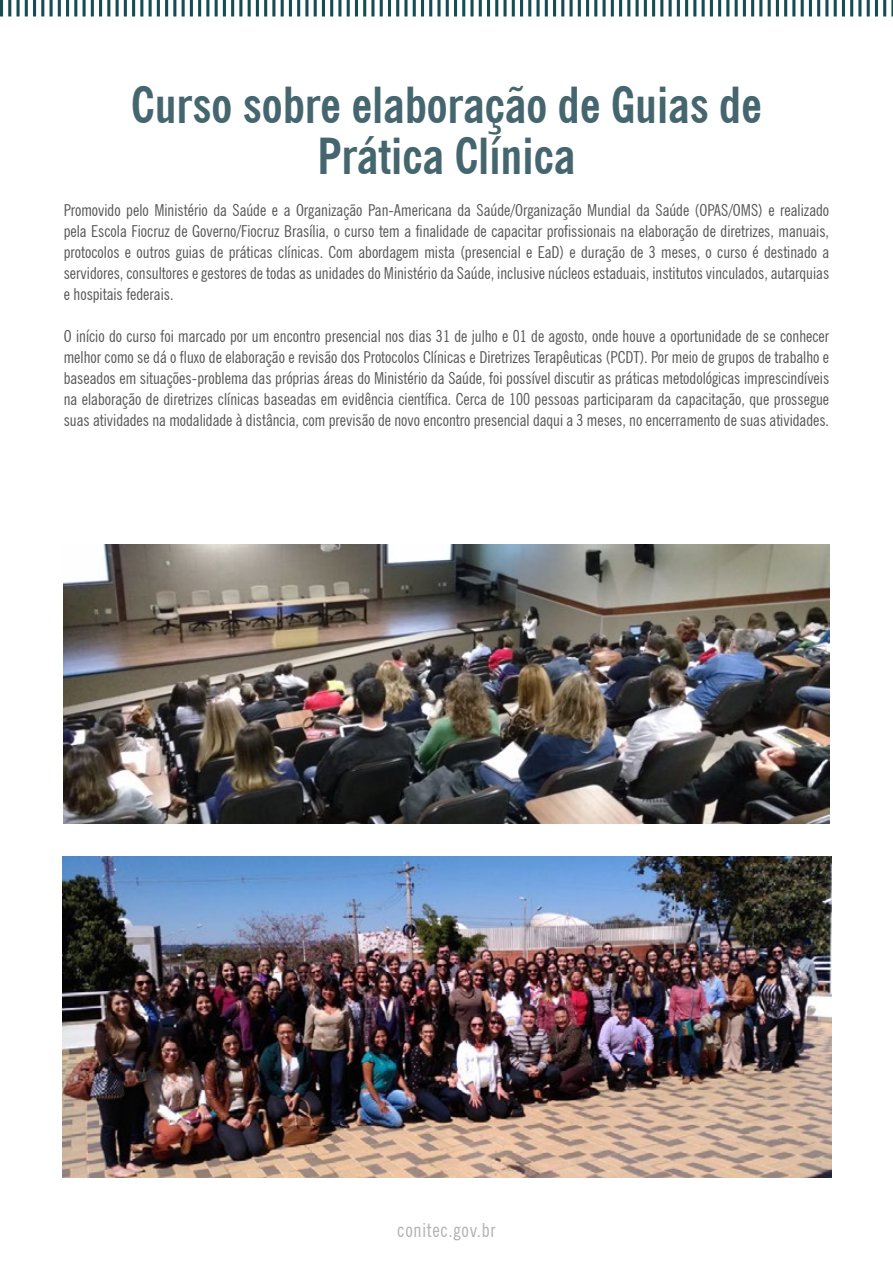
<style>
.page{position:relative;width:893px;height:1263px;background:#fff}
.page>*{position:absolute;margin:0;border:0;box-sizing:border-box;transform-origin:0 0}
.t1{font:700 condensed 49.5px/51px "News Gothic BT";color:#45666e;text-align:center}
.t2{font:condensed 19.5px "News Gothic BT";letter-spacing:.04em;color:#b3b2b2}
.t3{font:condensed 16.5px/21px "News Gothic BT";color:#575756;text-align:justify}
</style>
<div class="page">
<svg style="left:0;top:0;width:893px;height:17px"></svg>
<img style="left:62px;top:857px;width:770px;height:321px">
<img style="left:63px;top:544px;width:766px;height:280px">
<h1 class="t1" style="left:131px;top:79px;width:632px">Curso sobre elaboração de Guias de<br>Prática Clínica</h1>
<p class="t3" style="left:64px;top:199px;width:767px">Promovido pelo Ministério da Saúde e a Organização Pan-Americana da Saúde/Organização Mundial da Saúde (OPAS/OMS) e realizado pela Escola Fiocruz de Governo/Fiocruz Brasília, o curso tem a finalidade de capacitar profissionais na elaboração de diretrizes, manuais, protocolos e outros guias de práticas clínicas. Com abordagem mista (presencial e EaD) e duração de 3 meses, o curso é destinado a servidores, consultores e gestores de todas as unidades do Ministério da Saúde, inclusive núcleos estaduais, institutos vinculados, autarquias e hospitais federais.</p>
<p class="t3" style="left:64px;top:325px;width:767px">O início do curso foi marcado por um encontro presencial nos dias 31 de julho e 01 de agosto, onde houve a oportunidade de se conhecer melhor como se dá o fluxo de elaboração e revisão dos Protocolos Clínicas e Diretrizes Terapêuticas (PCDT). Por meio de grupos de trabalho e baseados em situações-problema das próprias áreas do Ministério da Saúde, foi possível discutir as práticas metodológicas imprescindíveis na elaboração de diretrizes clínicas baseadas em evidência científica. Cerca de 100 pessoas participaram da capacitação, que prossegue suas atividades na modalidade à distância, com previsão de novo encontro presencial daqui a 3 meses, no encerramento de suas atividades.</p>
<p class="t2" style="left:397px;top:1218px;width:100px">conitec.gov.br</p>
</div>
